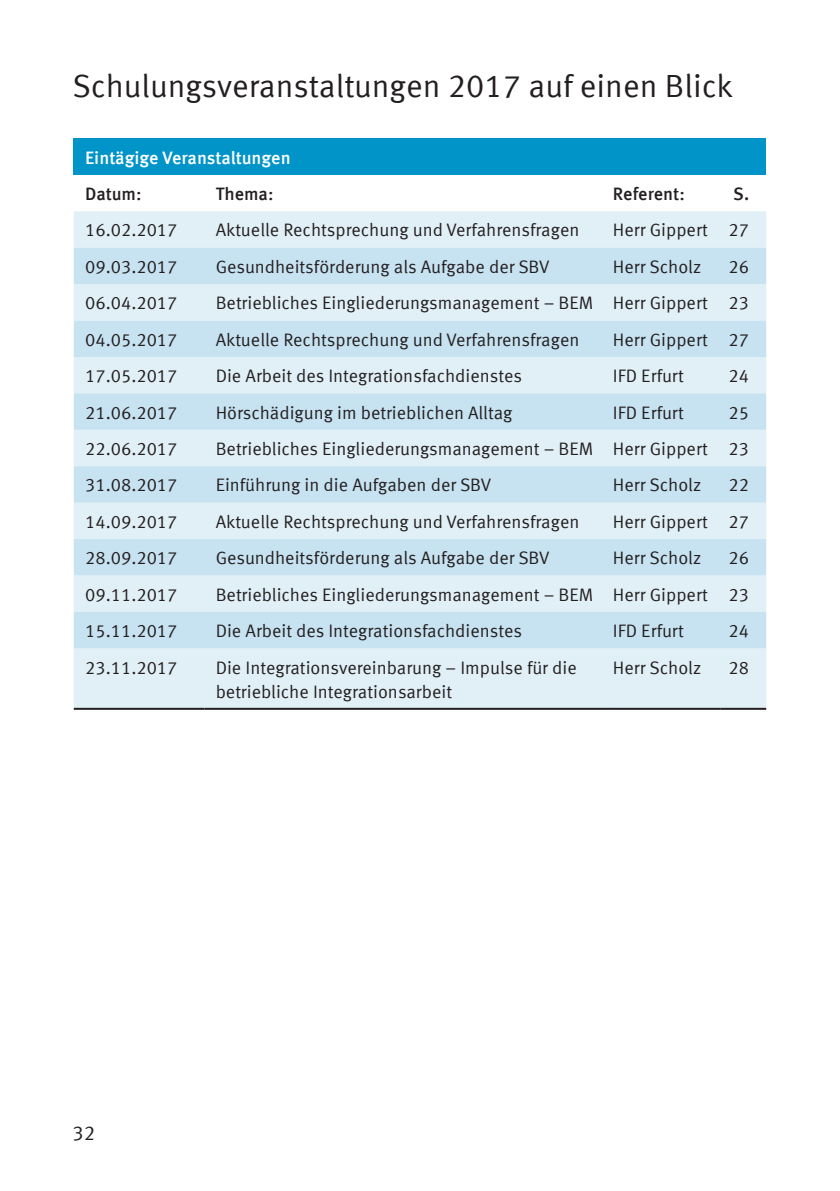
<style>
.page{position:relative;width:840px;height:1191px;background:#fff}
.page>*{position:absolute;margin:0;border:0;box-sizing:border-box;transform-origin:0 0}
.t1{font:32px "Meta Offc Pro Norm";color:#231f20}
.t2{font:20px "Meta Offc Pro Norm";color:#231f20}
.t3{font:18px/24px "Meta Offc Pro Norm";color:#231f20}
.t4{font:500 18px "Meta Offc Pro";letter-spacing:-.005em;color:#fff}
.t5{font:500 18px "Meta Offc Pro";color:#231f20}
</style>
<div class="page">
<div style="left:74px;top:138px;width:691px;height:37px;background:#0094c8"></div>
<div style="left:74px;top:211px;width:691px;height:497px;background:#e1f0f7"></div>
<svg style="left:74px;top:248px;width:691px;height:400px;background:#d2e8f3"></svg>
<hr style="left:74px;top:708px;width:130px;height:2px;background:#231f20">
<hr style="left:204px;top:708px;width:408px;height:2px;background:#231f20">
<hr style="left:612px;top:708px;width:108px;height:2px;background:#231f20">
<hr style="left:720px;top:708px;width:45px;height:2px;background:#231f20">
<h1 class="t1" style="left:72px;top:61px;width:662px">Schulungsveranstaltungen 2017 auf einen Blick</h1>
<p class="t4" style="left:85px;top:143px;width:207px">Eintägige Veranstaltungen</p>
<p class="t5" style="left:85px;top:180px;width:58px">Datum:</p>
<p class="t5" style="left:215px;top:180px;width:59px">Thema:</p>
<p class="t5" style="left:612px;top:180px;width:73px">Referent:</p>
<p class="t5" style="left:732px;top:180px;width:17px">S.</p>
<p class="t3" style="left:85px;top:217px;width:94px">16.02.2017</p>
<p class="t3" style="left:215px;top:217px;width:365px">Aktuelle Rechtsprechung und Verfahrensfragen</p>
<p class="t3" style="left:612px;top:217px;width:138px">Herr Gippert 27</p>
<p class="t3" style="left:85px;top:253px;width:94px">09.03.2017</p>
<p class="t3" style="left:215px;top:253px;width:335px">Gesundheitsförderung als Aufgabe der SBV</p>
<p class="t3" style="left:612px;top:253px;width:90px">Herr Scholz</p>
<p class="t3" style="left:728px;top:253px;width:22px">26</p>
<p class="t3" style="left:85px;top:290px;width:94px">06.04.2017</p>
<p class="t3" style="left:215px;top:290px;width:534px">Betriebliches Eingliederungsmanagement – BEM Herr Gippert 23</p>
<p class="t3" style="left:85px;top:326px;width:94px">04.05.2017</p>
<p class="t3" style="left:215px;top:326px;width:365px">Aktuelle Rechtsprechung und Verfahrensfragen</p>
<p class="t3" style="left:612px;top:326px;width:138px">Herr Gippert 27</p>
<p class="t3" style="left:85px;top:363px;width:94px">17.05.2017</p>
<p class="t3" style="left:215px;top:363px;width:308px">Die Arbeit des Integrationsfachdienstes</p>
<p class="t3" style="left:612px;top:363px;width:72px">IFD Erfurt</p>
<p class="t3" style="left:728px;top:363px;width:22px">24</p>
<p class="t3" style="left:85px;top:399px;width:94px">21.06.2017</p>
<p class="t3" style="left:215px;top:399px;width:298px">Hörschädigung im betrieblichen Alltag</p>
<p class="t3" style="left:612px;top:399px;width:72px">IFD Erfurt</p>
<p class="t3" style="left:728px;top:399px;width:22px">25</p>
<p class="t3" style="left:85px;top:435px;width:94px">22.06.2017</p>
<p class="t3" style="left:215px;top:435px;width:534px">Betriebliches Eingliederungsmanagement – BEM Herr Gippert 23</p>
<p class="t3" style="left:85px;top:472px;width:94px">31.08.2017</p>
<p class="t3" style="left:215px;top:472px;width:277px">Einführung in die Aufgaben der SBV</p>
<p class="t3" style="left:612px;top:472px;width:90px">Herr Scholz</p>
<p class="t3" style="left:728px;top:472px;width:22px">22</p>
<p class="t3" style="left:85px;top:508px;width:94px">14.09.2017</p>
<p class="t3" style="left:215px;top:508px;width:365px">Aktuelle Rechtsprechung und Verfahrensfragen</p>
<p class="t3" style="left:612px;top:508px;width:138px">Herr Gippert 27</p>
<p class="t3" style="left:85px;top:545px;width:94px">28.09.2017</p>
<p class="t3" style="left:215px;top:545px;width:335px">Gesundheitsförderung als Aufgabe der SBV</p>
<p class="t3" style="left:612px;top:545px;width:90px">Herr Scholz</p>
<p class="t3" style="left:728px;top:545px;width:22px">26</p>
<p class="t3" style="left:85px;top:581px;width:94px">09.11.2017</p>
<p class="t3" style="left:215px;top:581px;width:534px">Betriebliches Eingliederungsmanagement – BEM Herr Gippert 23</p>
<p class="t3" style="left:85px;top:617px;width:94px">15.11.2017</p>
<p class="t3" style="left:215px;top:617px;width:308px">Die Arbeit des Integrationsfachdienstes</p>
<p class="t3" style="left:612px;top:617px;width:72px">IFD Erfurt</p>
<p class="t3" style="left:728px;top:617px;width:22px">24</p>
<p class="t3" style="left:85px;top:654px;width:94px">23.11.2017</p>
<p class="t3" style="left:215px;top:654px;width:362px">Die Integrationsvereinbarung – Impulse für die betriebliche Integrationsarbeit</p>
<p class="t3" style="left:612px;top:654px;width:90px">Herr Scholz</p>
<p class="t3" style="left:728px;top:654px;width:22px">28</p>
<p class="t2" style="left:72px;top:1118px;width:24px">32</p>
</div>
